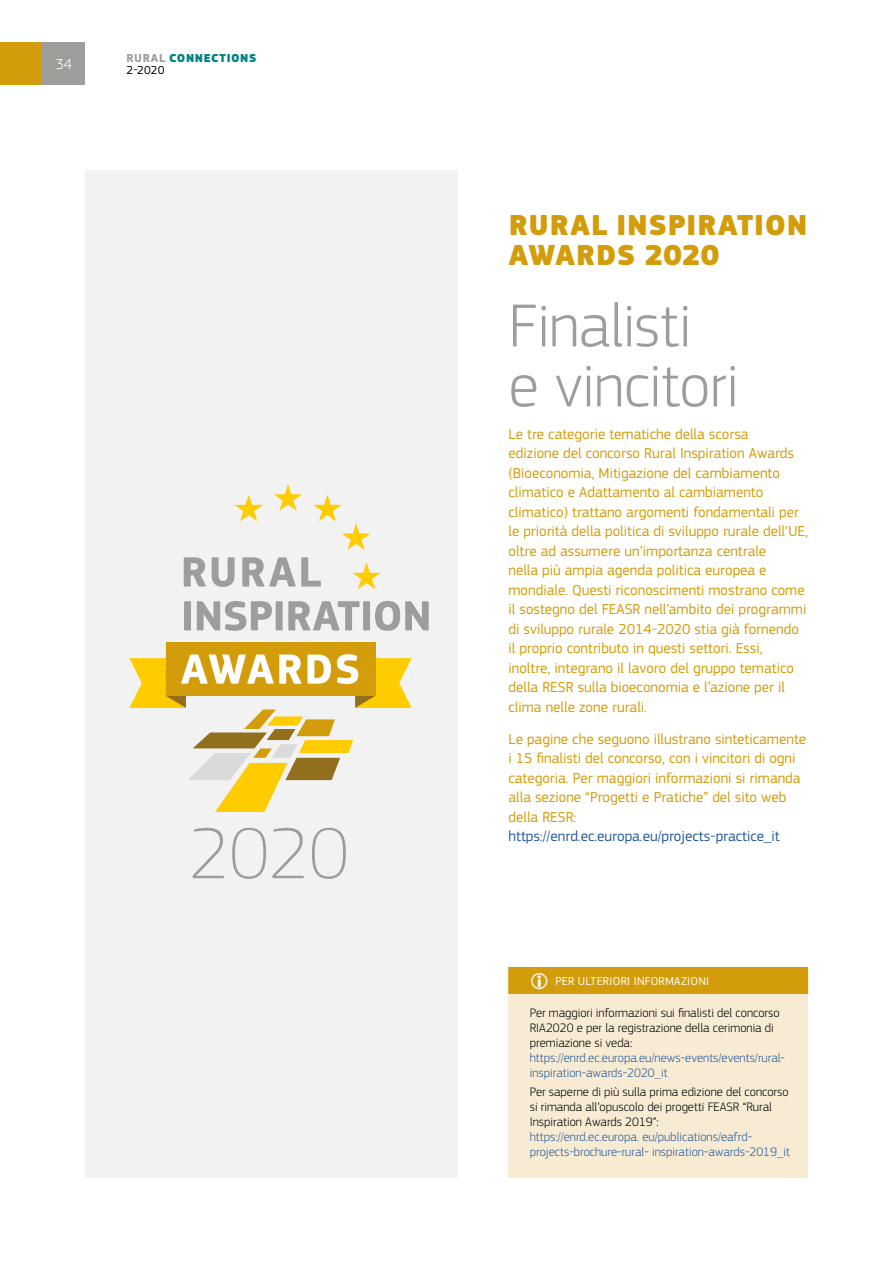
<style>
.page{position:relative;width:893px;height:1263px;background:#fff}
.page>*{position:absolute;margin:0;border:0;box-sizing:border-box;transform-origin:0 0}
.t1{font:100 75.15px "EC Square Sans Pro";color:#9d9d9c}
.t2{font:300 63px/60px "EC Square Sans Pro";letter-spacing:-.015em;color:#9d9d9c}
.t3{font:900 30px/30px "EC Square Sans Pro";letter-spacing:.03em;color:#d39c0a}
.t4{font:15px/19.5px "EC Square Sans Pro";color:#d39c0a}
.t5{font:15px "EC Square Sans Pro";color:#275b9b}
.t6{font:300 15px "EC Square Sans Pro";color:#fff}
.t7{font:300 12.75px/15px "EC Square Sans Pro";color:#000}
.t8{font:300 12.75px/15px "EC Square Sans Pro";color:#275b9b}
.t9{font:12px "EC Square Sans Pro";letter-spacing:.02em;color:#fff}
.t10{font:900 12px/12px "EC Square Sans Pro";letter-spacing:.05em;color:#008387}
.s1{font-weight:700;color:#9d9d9c}
.s2{font-weight:400;color:#000}
.s3{font-size:22.5px;color:#fffffd}
</style>
<div class="page">
<div style="left:0;top:43px;width:43px;height:42px;background:#d39c0a"></div>
<div style="left:85px;top:170px;width:372px;height:1008px;background:#f2f2f2"></div>
<svg style="left:274px;top:484px;width:28px;height:27px"></svg>
<svg style="left:235px;top:494px;width:28px;height:27px"></svg>
<svg style="left:352px;top:562px;width:29px;height:27px"></svg>
<svg style="left:313px;top:494px;width:57px;height:56px"></svg>
<svg style="left:184px;top:557px;width:22px;height:29px"></svg>
<svg style="left:212px;top:557px;width:23px;height:30px"></svg>
<svg style="left:242px;top:557px;width:79px;height:29px"></svg>
<div style="left:184px;top:601px;width:7px;height:29px;background:#9d9d9c"></div>
<svg style="left:197px;top:601px;width:75px;height:30px"></svg>
<div style="left:276px;top:601px;width:7px;height:29px;background:#9d9d9c"></div>
<svg style="left:288px;top:601px;width:72px;height:29px"></svg>
<div style="left:363px;top:601px;width:7px;height:29px;background:#9d9d9c"></div>
<svg style="left:375px;top:601px;width:54px;height:30px"></svg>
<svg style="left:129px;top:643px;width:283px;height:169px"></svg>
<div style="left:508px;top:967px;width:300px;height:210px;background:#f7ebd4"></div>
<div style="left:508px;top:967px;width:300px;height:27px;background:#d39c0a"></div>
<div style="left:43px;top:43px;width:42px;height:42px;background:#9d9d9c"></div>
<p class="t6" style="left:56px;top:56px;width:18px">34</p>
<p class="t10" style="left:126px;top:53px;width:131px"><span class="s1">RURAL</span> CONNECTIONS<br><span class="s2">2-2020</span></p>
<h1 class="t1" style="left:189px;top:810px;width:161px">2020</h1>
<h3 class="t3" style="left:509px;top:211px;width:300px">RURAL INSPIRATION<br>AWARDS 2020</h3>
<h2 class="t2" style="left:508px;top:295px;width:232px">Finalisti<br>e vincitori</h2>
<p class="t4" style="left:508px;top:424px;width:301px">Le tre categorie tematiche della scorsa<br>edizione del concorso Rural Inspiration Awards (Bioeconomia, Mitigazione del cambiamento climatico e Adattamento al cambiamento climatico) trattano argomenti fondamentali per le priorità della politica di sviluppo rurale dell’UE, oltre ad assumere un’importanza centrale<br>nella più ampia agenda politica europea e mondiale. Questi riconoscimenti mostrano come il sostegno del FEASR nell’ambito dei programmi di sviluppo rurale 2014-2020 stia già fornendo il proprio contributo in questi settori. Essi, inoltre, integrano il lavoro del gruppo tematico della RESR sulla bioeconomia e l’azione per il clima nelle zone rurali.</p>
<p class="t4" style="left:508px;top:729px;width:299px">Le pagine che seguono illustrano sinteticamente i 15 finalisti del concorso, con i vincitori di ogni categoria. Per maggiori informazioni si rimanda alla sezione “Progetti e Pratiche” del sito web della RESR:</p>
<p class="t5" style="left:508px;top:828px;width:273px">https://enrd.ec.europa.eu/projects-practice_it</p>
<p class="t9" style="left:530px;top:974px;width:181px"><span class="s3">΂</span> PER ULTERIORI INFORMAZIONI</p>
<p class="t7" style="left:530px;top:1005px;width:251px">Per maggiori informazioni sui finalisti del concorso<br>RIA2020 e per la registrazione della cerimonia di premiazione si veda:</p>
<p class="t8" style="left:530px;top:1050px;width:257px">https://enrd.ec.europa.eu/news-events/events/rural&shy;inspiration-awards-2020_it</p>
<p class="t7" style="left:530px;top:1084px;width:260px">Per saperne di più sulla prima edizione del concorso si rimanda all’opuscolo dei progetti FEASR “Rural<br>Inspiration Awards 2019”:</p>
<p class="t8" style="left:530px;top:1129px;width:262px">https://enrd.ec.europa. eu/publications/eafrd&shy;projects-brochure-rural- inspiration-awards-2019_it</p>
</div>
